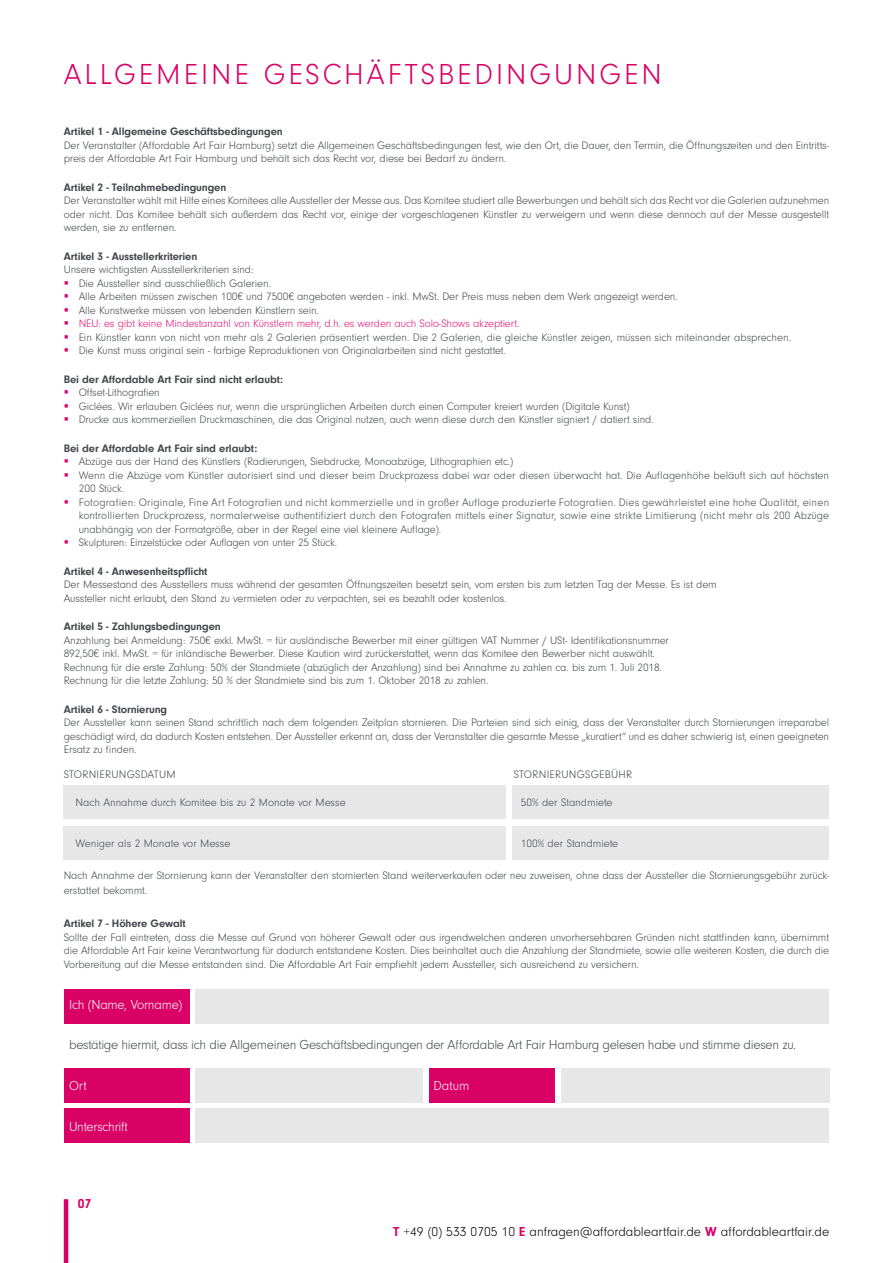
<style>
.page{position:relative;width:893px;height:1263px;background:#fff}
.page>*{position:absolute;margin:0;border:0;box-sizing:border-box;transform-origin:0 0}
.t1{font:300 30px "Neuzeit Gro";letter-spacing:.1em;color:#d90066}
.t2{font:300 13.5px "Neuzeit Gro";letter-spacing:-.02em;color:#44484d}
.t3{font:300 13.5px "Neuzeit Gro";color:#000}
.t4{font:300 13.5px "Neuzeit Gro";letter-spacing:-.02em;color:#fff}
.t5{font:700 13.5px "Neuzeit Gro";color:#d90066}
.t6{font:300 11.25px/13.5px "Neuzeit Gro";letter-spacing:-.01em;color:#44484d}
.t7{font:700 11.25px "Neuzeit Gro";letter-spacing:-.01em;color:#44484d}
.t8{font:300 11.25px "Neuzeit Gro";letter-spacing:-.01em;color:#e41270}
.t9{font:300 11.25px "Neuzeit Gro";letter-spacing:.025em;color:#44484d}
.s1{color:#dc006b}
.s2{font-weight:700;color:#d90066}
</style>
<div class="page">
<div style="left:64px;top:989px;width:125px;height:34px;background:#d90066"></div>
<div style="left:64px;top:1068px;width:125px;height:34px;background:#d90066"></div>
<div style="left:64px;top:1109px;width:125px;height:34px;background:#d90066"></div>
<div style="left:429px;top:1068px;width:125px;height:34px;background:#d90066"></div>
<div style="left:196px;top:989px;width:633px;height:34px;background:#e7e7e8"></div>
<div style="left:196px;top:1068px;width:227px;height:34px;background:#e7e7e8"></div>
<div style="left:196px;top:1109px;width:633px;height:34px;background:#e7e7e8"></div>
<div style="left:561px;top:1068px;width:268px;height:34px;background:#e7e7e8"></div>
<hr style="left:64px;top:1199px;width:4px;height:64px;background:#d90066">
<div style="left:64px;top:786px;width:442px;height:33px;background:#e7e7e8"></div>
<div style="left:512px;top:786px;width:317px;height:33px;background:#e7e7e8"></div>
<div style="left:64px;top:826px;width:442px;height:34px;background:#e7e7e8"></div>
<div style="left:512px;top:826px;width:317px;height:34px;background:#e7e7e8"></div>
<h1 class="t1" style="left:64px;top:58px;width:599px">ALLGEMEINE GESCHÄFTSBEDINGUNGEN</h1>
<p class="t7" style="left:64px;top:125px;width:221px">Artikel 1 - Allgemeine Geschäftsbedingungen</p>
<p class="t6" style="left:64px;top:138px;width:767px">Der Veranstalter (Affordable Art Fair Hamburg) setzt die Allgemeinen Geschäftsbedingungen fest, wie den Ort, die Dauer, den Termin, die Öffnungszeiten und den Eintritts&shy;preis der Affordable Art Fair Hamburg und behält sich das Recht vor, diese bei Bedarf zu ändern.</p>
<p class="t7" style="left:64px;top:181px;width:164px">Artikel 2 - Teilnahmebedingungen</p>
<p class="t6" style="left:64px;top:194px;width:767px;text-align:justify">Der Veranstalter wählt mit Hilfe eines Komitees alle Aussteller der Messe aus. Das Komitee studiert alle Bewerbungen und behält sich das Recht vor die Galerien aufzunehmen oder nicht. Das Komitee behält sich außerdem das Recht vor, einige der vorgeschlagenen Künstler zu verweigern und wenn diese dennoch auf der Messe ausgestellt werden, sie zu entfernen.</p>
<p class="t7" style="left:64px;top:250px;width:135px">Artikel 3 - Ausstellerkriterien</p>
<p class="t6" style="left:64px;top:263px;width:191px">Unsere wichtigsten Ausstellerkriterien sind:</p>
<p class="t6" style="left:64px;top:276px;width:209px"><span class="s1">▪</span> Die Aussteller sind ausschließlich Galerien.</p>
<p class="t6" style="left:64px;top:290px;width:615px"><span class="s1">▪</span> Alle Arbeiten müssen zwischen 100€ und 7500€ angeboten werden - inkl. MwSt. Der Preis muss neben dem Werk angezeigt werden.</p>
<p class="t6" style="left:64px;top:303px;width:257px"><span class="s1">▪</span> Alle Kunstwerke müssen von lebenden Künstlern sein.</p>
<p class="t8" style="left:64px;top:317px;width:457px"><span class="s1">▪</span> NEU: es gibt keine Mindestanzahl von Künstlern mehr, d.h. es werden auch Solo-Shows akzeptiert.</p>
<p class="t6" style="left:64px;top:330px;width:729px"><span class="s1">▪</span> Ein Künstler kann von nicht von mehr als 2 Galerien präsentiert werden. Die 2 Galerien, die gleiche Künstler zeigen, müssen sich miteinander absprechen.</p>
<p class="t6" style="left:64px;top:344px;width:444px"><span class="s1">▪</span> Die Kunst muss original sein - farbige Reproduktionen von Originalarbeiten sind nicht gestattet.</p>
<p class="t7" style="left:64px;top:373px;width:221px">Bei der Affordable Art Fair sind nicht erlaubt:</p>
<p class="t6" style="left:64px;top:386px;width:98px"><span class="s1">▪</span> Offset-Lithografien</p>
<p class="t6" style="left:64px;top:399px;width:567px"><span class="s1">▪</span> Giclées. Wir erlauben Giclées nur, wenn die ursprünglichen Arbeiten durch einen Computer kreiert wurden (Digitale Kunst)</p>
<p class="t6" style="left:64px;top:413px;width:591px"><span class="s1">▪</span> Drucke aus kommerziellen Druckmaschinen, die das Original nutzen, auch wenn diese durch den Künstler signiert / datiert sind.</p>
<p class="t7" style="left:64px;top:442px;width:195px">Bei der Affordable Art Fair sind erlaubt:</p>
<p class="t6" style="left:64px;top:455px;width:451px"><span class="s1">▪</span> Abzüge aus der Hand des Künstlers (Radierungen, Siebdrucke, Monoabzüge, Lithographien etc.)</p>
<p class="t6" style="left:79px;top:468px;width:752px;text-indent:-15px"><span class="s1">▪</span> Wenn die Abzüge vom Künstler autorisiert sind und dieser beim Druckprozess dabei war oder diesen überwacht hat. Die Auflagenhöhe beläuft sich auf höchsten<br>200 Stück.</p>
<p class="t6" style="left:79px;top:495px;width:752px;text-align:justify;text-indent:-15px"><span class="s1">▪</span> Fotografien: Originale, Fine Art Fotografien und nicht kommerzielle und in großer Auflage produzierte Fotografien. Dies gewährleistet eine hohe Qualität, einen kontrollierten Druckprozess, normalerweise authentifiziert durch den Fotografen mittels einer Signatur, sowie eine strikte Limitierung (nicht mehr als 200 Abzüge unabhängig von der Formatgröße, aber in der Regel eine viel kleinere Auflage).</p>
<p class="t6" style="left:64px;top:536px;width:275px"><span class="s1">▪</span> Skulpturen: Einzelstücke oder Auflagen von unter 25 Stück.</p>
<p class="t7" style="left:64px;top:565px;width:145px">Artikel 4 - Anwesenheitspflicht</p>
<p class="t6" style="left:64px;top:578px;width:655px">Der Messestand des Ausstellers muss während der gesamten Öffnungszeiten besetzt sein, vom ersten bis zum letzten Tag der Messe. Es ist dem<br>Aussteller nicht erlaubt, den Stand zu vermieten oder zu verpachten, sei es bezahlt oder kostenlos.</p>
<p class="t7" style="left:64px;top:620px;width:159px">Artikel 5 - Zahlungsbedingungen</p>
<p class="t6" style="left:64px;top:633px;width:607px">Anzahlung bei Anmeldung: 750€ exkl. MwSt. = für ausländische Bewerber mit einer gültigen VAT Nummer / USt- Identifikationsnummer 892,50€ inkl. MwSt. = für inländische Bewerber. Diese Kaution wird zurückerstattet, wenn das Komitee den Bewerber nicht auswählt.<br>Rechnung für die erste Zahlung: 50% der Standmiete (abzüglich der Anzahlung) sind bei Annahme zu zahlen ca. bis zum 1. Juli 2018.<br>Rechnung für die letzte Zahlung: 50 % der Standmiete sind bis zum 1. Oktober 2018 zu zahlen.</p>
<p class="t7" style="left:64px;top:703px;width:105px">Artikel 6 - Stornierung</p>
<p class="t6" style="left:64px;top:716px;width:767px;text-align:justify">Der Aussteller kann seinen Stand schriftlich nach dem folgenden Zeitplan stornieren. Die Parteien sind sich einig, dass der Veranstalter durch Stornierungen irreparabel geschädigt wird, da dadurch Kosten entstehen. Der Aussteller erkennt an, dass der Veranstalter die gesamte Messe „kuratiert“ und es daher schwierig ist, einen geeigneten Ersatz zu finden.</p>
<p class="t9" style="left:64px;top:768px;width:114px">STORNIERUNGSDATUM</p>
<p class="t9" style="left:514px;top:768px;width:120px">STORNIERUNGSGEBÜHR</p>
<p class="t6" style="left:76px;top:796px;width:272px">Nach Annahme durch Komitee bis zu 2 Monate vor Messe</p>
<p class="t6" style="left:521px;top:796px;width:93px">50% der Standmiete</p>
<p class="t6" style="left:76px;top:836px;width:156px">Weniger als 2 Monate vor Messe</p>
<p class="t6" style="left:521px;top:836px;width:99px">100% der Standmiete</p>
<p class="t6" style="left:64px;top:868px;width:767px;line-height:15px">Nach Annahme der Stornierung kann der Veranstalter den stornierten Stand weiterverkaufen oder neu zuweisen, ohne dass der Aussteller die Stornierungsgebühr zurück&shy;erstattet bekommt.</p>
<p class="t7" style="left:64px;top:917px;width:123px">Artikel 7 - Höhere Gewalt</p>
<p class="t6" style="left:64px;top:930px;width:767px;text-align:justify">Sollte der Fall eintreten, dass die Messe auf Grund von höherer Gewalt oder aus irgendwelchen anderen unvorhersehbaren Gründen nicht stattfinden kann, übernimmt die Affordable Art Fair keine Verantwortung für dadurch entstandene Kosten. Dies beinhaltet auch die Anzahlung der Standmiete, sowie alle weiteren Kosten, die durch die Vorbereitung auf die Messe entstanden sind. Die Affordable Art Fair empfiehlt jedem Aussteller, sich ausreichend zu versichern.</p>
<p class="t4" style="left:69px;top:997px;width:115px">Ich (Name, Vorname)</p>
<p class="t2" style="left:69px;top:1038px;width:729px">bestätige hiermit, dass ich die Allgemeinen Geschäftsbedingungen der Affordable Art Fair Hamburg gelesen habe und stimme diesen zu.</p>
<p class="t4" style="left:69px;top:1078px;width:19px">Ort</p>
<p class="t4" style="left:434px;top:1078px;width:37px">Datum</p>
<p class="t4" style="left:69px;top:1119px;width:60px">Unterschrift</p>
<p class="t5" style="left:78px;top:1196px;width:15px">07</p>
<p class="t3" style="left:393px;top:1224px;width:437px"><span class="s2">T</span> +49 (0) 533 0705 10 <span class="s2">E</span> anfragen@affordableartfair.de <span class="s2">W</span> affordableartfair.de</p>
</div>
